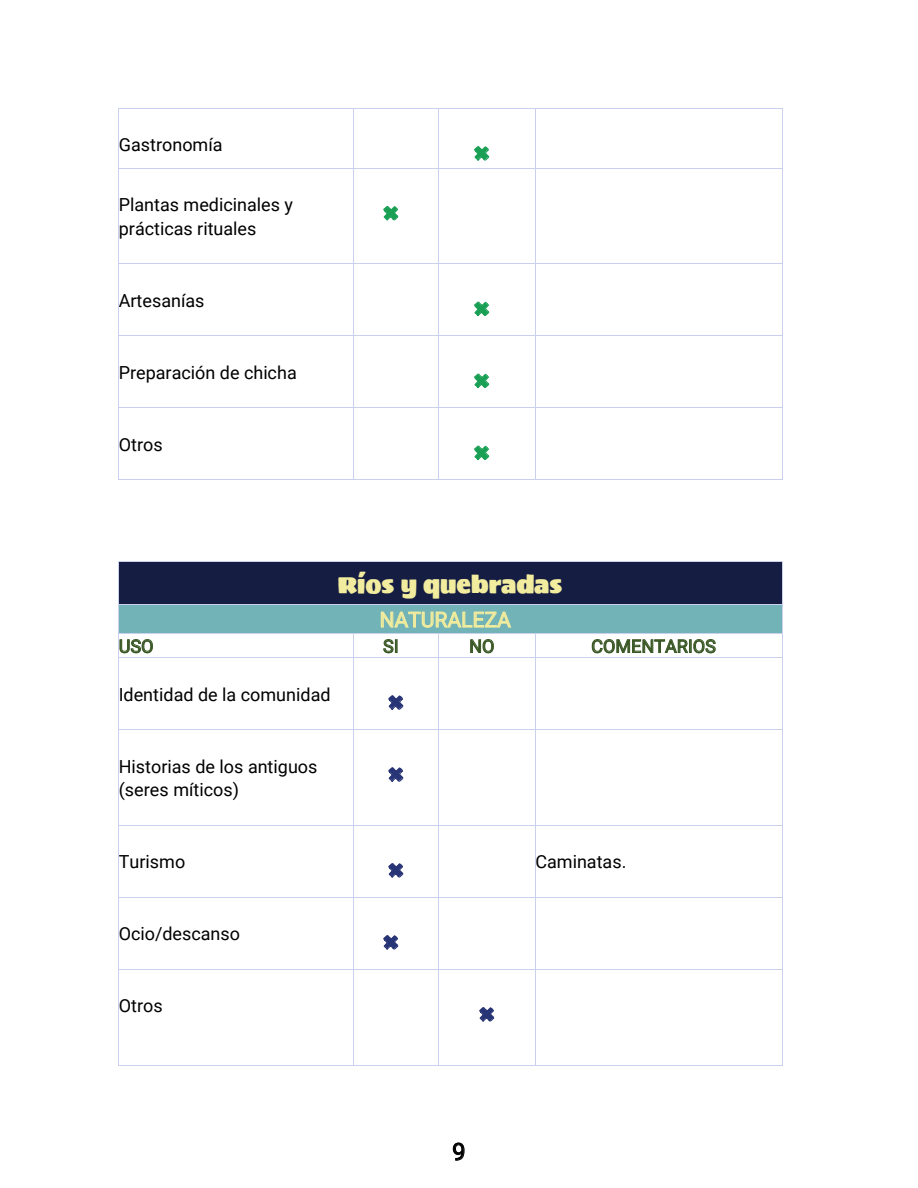
<style>
.page{position:relative;width:918px;height:1188px;background:#fff}
.page>*{position:absolute;margin:0;border:0;box-sizing:border-box;transform-origin:0 0}
.t1{font:24px "Sigmar";color:#f1ec9e}
.t2{font:24px "Roboto";color:#000}
.t3{font:21px "Roboto";color:#f1ec9d}
.t4{font:18px/23.7px "Roboto";color:#000}
.t5{font:18px "Roboto";color:#385623}
.t6{font:18px "Sigmar";color:#1aa055}
.t7{font:18px "Sigmar";color:#273475}
</style>
<div class="page">
<svg style="left:453px;top:1142px;width:12px;height:19px"></svg>
<svg style="left:474px;top:146px;width:15px;height:15px"></svg>
<hr style="left:119px;top:108px;width:234px;height:1px;background:#cad0ee">
<hr style="left:354px;top:108px;width:84px;height:1px;background:#cad0ee">
<hr style="left:439px;top:108px;width:96px;height:1px;background:#cad0ee">
<hr style="left:536px;top:108px;width:246px;height:1px;background:#cad0ee">
<hr style="left:118px;top:109px;width:1px;height:59px;background:#cad0ee">
<hr style="left:353px;top:109px;width:1px;height:59px;background:#cad0ee">
<hr style="left:438px;top:109px;width:1px;height:59px;background:#cad0ee">
<hr style="left:535px;top:109px;width:1px;height:59px;background:#cad0ee">
<hr style="left:782px;top:109px;width:1px;height:59px;background:#cad0ee">
<svg style="left:383px;top:206px;width:15px;height:15px"></svg>
<hr style="left:119px;top:168px;width:234px;height:1px;background:#cad0ee">
<hr style="left:354px;top:168px;width:84px;height:1px;background:#cad0ee">
<hr style="left:439px;top:168px;width:96px;height:1px;background:#cad0ee">
<hr style="left:536px;top:168px;width:246px;height:1px;background:#cad0ee">
<hr style="left:118px;top:168px;width:1px;height:95px;background:#cad0ee">
<hr style="left:353px;top:168px;width:1px;height:95px;background:#cad0ee">
<hr style="left:438px;top:168px;width:1px;height:95px;background:#cad0ee">
<hr style="left:535px;top:168px;width:1px;height:95px;background:#cad0ee">
<hr style="left:782px;top:168px;width:1px;height:95px;background:#cad0ee">
<svg style="left:474px;top:301px;width:15px;height:15px"></svg>
<hr style="left:119px;top:263px;width:234px;height:1px;background:#cad0ee">
<hr style="left:354px;top:263px;width:84px;height:1px;background:#cad0ee">
<hr style="left:439px;top:263px;width:96px;height:1px;background:#cad0ee">
<hr style="left:536px;top:263px;width:246px;height:1px;background:#cad0ee">
<hr style="left:118px;top:264px;width:1px;height:71px;background:#cad0ee">
<hr style="left:353px;top:264px;width:1px;height:71px;background:#cad0ee">
<hr style="left:438px;top:264px;width:1px;height:71px;background:#cad0ee">
<hr style="left:535px;top:264px;width:1px;height:71px;background:#cad0ee">
<hr style="left:782px;top:264px;width:1px;height:71px;background:#cad0ee">
<svg style="left:474px;top:373px;width:15px;height:15px"></svg>
<hr style="left:119px;top:335px;width:234px;height:1px;background:#cad0ee">
<hr style="left:354px;top:335px;width:84px;height:1px;background:#cad0ee">
<hr style="left:439px;top:335px;width:96px;height:1px;background:#cad0ee">
<hr style="left:536px;top:335px;width:246px;height:1px;background:#cad0ee">
<hr style="left:118px;top:336px;width:1px;height:71px;background:#cad0ee">
<hr style="left:353px;top:336px;width:1px;height:71px;background:#cad0ee">
<hr style="left:438px;top:336px;width:1px;height:71px;background:#cad0ee">
<hr style="left:535px;top:336px;width:1px;height:71px;background:#cad0ee">
<hr style="left:782px;top:336px;width:1px;height:71px;background:#cad0ee">
<svg style="left:474px;top:445px;width:15px;height:15px"></svg>
<hr style="left:119px;top:407px;width:234px;height:1px;background:#cad0ee">
<hr style="left:354px;top:407px;width:84px;height:1px;background:#cad0ee">
<hr style="left:439px;top:407px;width:96px;height:1px;background:#cad0ee">
<hr style="left:536px;top:407px;width:246px;height:1px;background:#cad0ee">
<hr style="left:118px;top:408px;width:1px;height:71px;background:#cad0ee">
<hr style="left:119px;top:479px;width:234px;height:1px;background:#cad0ee">
<hr style="left:353px;top:408px;width:1px;height:71px;background:#cad0ee">
<hr style="left:354px;top:479px;width:84px;height:1px;background:#cad0ee">
<hr style="left:438px;top:408px;width:1px;height:71px;background:#cad0ee">
<hr style="left:439px;top:479px;width:96px;height:1px;background:#cad0ee">
<hr style="left:535px;top:408px;width:1px;height:71px;background:#cad0ee">
<hr style="left:536px;top:479px;width:246px;height:1px;background:#cad0ee">
<hr style="left:782px;top:408px;width:1px;height:71px;background:#cad0ee">
<div style="left:119px;top:562px;width:663px;height:42px;background:#161d42"></div>
<hr style="left:119px;top:561px;width:663px;height:1px;background:#cad0ee">
<hr style="left:118px;top:562px;width:1px;height:42px;background:#cad0ee">
<hr style="left:782px;top:562px;width:1px;height:42px;background:#cad0ee">
<div style="left:119px;top:605px;width:663px;height:28px;background:#72b3b8"></div>
<hr style="left:119px;top:604px;width:663px;height:1px;background:#cad0ee">
<svg style="left:592px;top:639px;width:124px;height:14px"></svg>
<hr style="left:119px;top:633px;width:234px;height:1px;background:#cad0ee">
<hr style="left:354px;top:633px;width:84px;height:1px;background:#cad0ee">
<hr style="left:439px;top:633px;width:96px;height:1px;background:#cad0ee">
<hr style="left:536px;top:633px;width:246px;height:1px;background:#cad0ee">
<svg style="left:388px;top:695px;width:15px;height:15px"></svg>
<svg style="left:118px;top:604px;width:35px;height:54px"></svg>
<hr style="left:119px;top:657px;width:234px;height:1px;background:#cad0ee">
<svg style="left:353px;top:633px;width:1px;height:25px"></svg>
<hr style="left:354px;top:657px;width:84px;height:1px;background:#cad0ee">
<svg style="left:381px;top:612px;width:130px;height:46px"></svg>
<hr style="left:439px;top:657px;width:96px;height:1px;background:#cad0ee">
<svg style="left:535px;top:633px;width:1px;height:25px"></svg>
<hr style="left:536px;top:657px;width:246px;height:1px;background:#cad0ee">
<svg style="left:782px;top:604px;width:1px;height:54px"></svg>
<hr style="left:118px;top:658px;width:1px;height:71px;background:#cad0ee">
<hr style="left:353px;top:658px;width:1px;height:71px;background:#cad0ee">
<hr style="left:438px;top:658px;width:1px;height:71px;background:#cad0ee">
<hr style="left:535px;top:658px;width:1px;height:71px;background:#cad0ee">
<hr style="left:782px;top:658px;width:1px;height:71px;background:#cad0ee">
<svg style="left:388px;top:767px;width:15px;height:15px"></svg>
<hr style="left:119px;top:729px;width:234px;height:1px;background:#cad0ee">
<hr style="left:354px;top:729px;width:84px;height:1px;background:#cad0ee">
<hr style="left:439px;top:729px;width:96px;height:1px;background:#cad0ee">
<hr style="left:536px;top:729px;width:246px;height:1px;background:#cad0ee">
<hr style="left:118px;top:730px;width:1px;height:95px;background:#cad0ee">
<hr style="left:353px;top:730px;width:1px;height:95px;background:#cad0ee">
<hr style="left:438px;top:730px;width:1px;height:95px;background:#cad0ee">
<hr style="left:535px;top:730px;width:1px;height:95px;background:#cad0ee">
<hr style="left:782px;top:730px;width:1px;height:95px;background:#cad0ee">
<svg style="left:388px;top:863px;width:15px;height:15px"></svg>
<hr style="left:119px;top:825px;width:234px;height:1px;background:#cad0ee">
<hr style="left:354px;top:825px;width:84px;height:1px;background:#cad0ee">
<hr style="left:439px;top:825px;width:96px;height:1px;background:#cad0ee">
<hr style="left:536px;top:825px;width:246px;height:1px;background:#cad0ee">
<hr style="left:118px;top:826px;width:1px;height:71px;background:#cad0ee">
<hr style="left:353px;top:826px;width:1px;height:71px;background:#cad0ee">
<hr style="left:438px;top:826px;width:1px;height:71px;background:#cad0ee">
<hr style="left:535px;top:826px;width:1px;height:71px;background:#cad0ee">
<hr style="left:782px;top:826px;width:1px;height:71px;background:#cad0ee">
<svg style="left:383px;top:935px;width:15px;height:15px"></svg>
<hr style="left:119px;top:897px;width:234px;height:1px;background:#cad0ee">
<hr style="left:354px;top:897px;width:84px;height:1px;background:#cad0ee">
<hr style="left:439px;top:897px;width:96px;height:1px;background:#cad0ee">
<hr style="left:536px;top:897px;width:246px;height:1px;background:#cad0ee">
<hr style="left:118px;top:898px;width:1px;height:71px;background:#cad0ee">
<hr style="left:353px;top:898px;width:1px;height:71px;background:#cad0ee">
<hr style="left:438px;top:898px;width:1px;height:71px;background:#cad0ee">
<hr style="left:535px;top:898px;width:1px;height:71px;background:#cad0ee">
<hr style="left:782px;top:898px;width:1px;height:71px;background:#cad0ee">
<svg style="left:479px;top:1007px;width:15px;height:15px"></svg>
<hr style="left:119px;top:969px;width:234px;height:1px;background:#cad0ee">
<hr style="left:354px;top:969px;width:84px;height:1px;background:#cad0ee">
<hr style="left:439px;top:969px;width:96px;height:1px;background:#cad0ee">
<hr style="left:536px;top:969px;width:246px;height:1px;background:#cad0ee">
<hr style="left:118px;top:970px;width:1px;height:95px;background:#cad0ee">
<hr style="left:119px;top:1065px;width:234px;height:1px;background:#cad0ee">
<hr style="left:353px;top:970px;width:1px;height:95px;background:#cad0ee">
<hr style="left:354px;top:1065px;width:84px;height:1px;background:#cad0ee">
<hr style="left:438px;top:970px;width:1px;height:95px;background:#cad0ee">
<hr style="left:439px;top:1065px;width:96px;height:1px;background:#cad0ee">
<hr style="left:535px;top:970px;width:1px;height:95px;background:#cad0ee">
<hr style="left:536px;top:1065px;width:246px;height:1px;background:#cad0ee">
<hr style="left:782px;top:970px;width:1px;height:95px;background:#cad0ee">
<p class="t4" style="left:119px;top:132px;width:105px">Gastronomía</p>
<p class="t4" style="left:119px;top:192px;width:176px">Plantas medicinales y prácticas rituales</p>
<p class="t6" style="left:384px;top:196px;width:16px">X</p>
<p class="t4" style="left:119px;top:288px;width:87px">Artesanías</p>
<p class="t6" style="left:475px;top:136px;width:16px">X</p>
<p class="t6" style="left:475px;top:292px;width:16px">X</p>
<p class="t4" style="left:119px;top:360px;width:180px">Preparación de chicha</p>
<p class="t6" style="left:475px;top:364px;width:16px">X</p>
<p class="t4" style="left:119px;top:432px;width:46px">Otros</p>
<p class="t6" style="left:475px;top:436px;width:16px">X</p>
<h1 class="t1" style="left:338px;top:562px;width:226px">Ríos y quebradas</h1>
<p class="t3" style="left:380px;top:605px;width:133px">NATURALEZA</p>
<p class="t5" style="left:119px;top:633px;width:36px">USO</p>
<p class="t5" style="left:383px;top:633px;width:17px">SI</p>
<p class="t5" style="left:469px;top:633px;width:27px">NO</p>
<p class="t5" style="left:591px;top:633px;width:126px">COMENTARIOS</p>
<p class="t4" style="left:119px;top:682px;width:213px">Identidad de la comunidad</p>
<p class="t7" style="left:389px;top:686px;width:16px">X</p>
<p class="t4" style="left:119px;top:754px;width:200px">Historias de los antiguos (seres míticos)</p>
<p class="t7" style="left:389px;top:758px;width:16px">X</p>
<p class="t4" style="left:119px;top:849px;width:68px">Turismo</p>
<p class="t4" style="left:119px;top:921px;width:123px">Ocio/descanso</p>
<p class="t4" style="left:119px;top:993px;width:46px">Otros</p>
<p class="t7" style="left:389px;top:853px;width:16px">X</p>
<p class="t7" style="left:384px;top:925px;width:16px">X</p>
<p class="t4" style="left:536px;top:849px;width:92px">Caminatas.</p>
<p class="t7" style="left:480px;top:997px;width:16px">X</p>
<h1 class="t2" style="left:452px;top:1135px;width:15px">9</h1>
</div>
